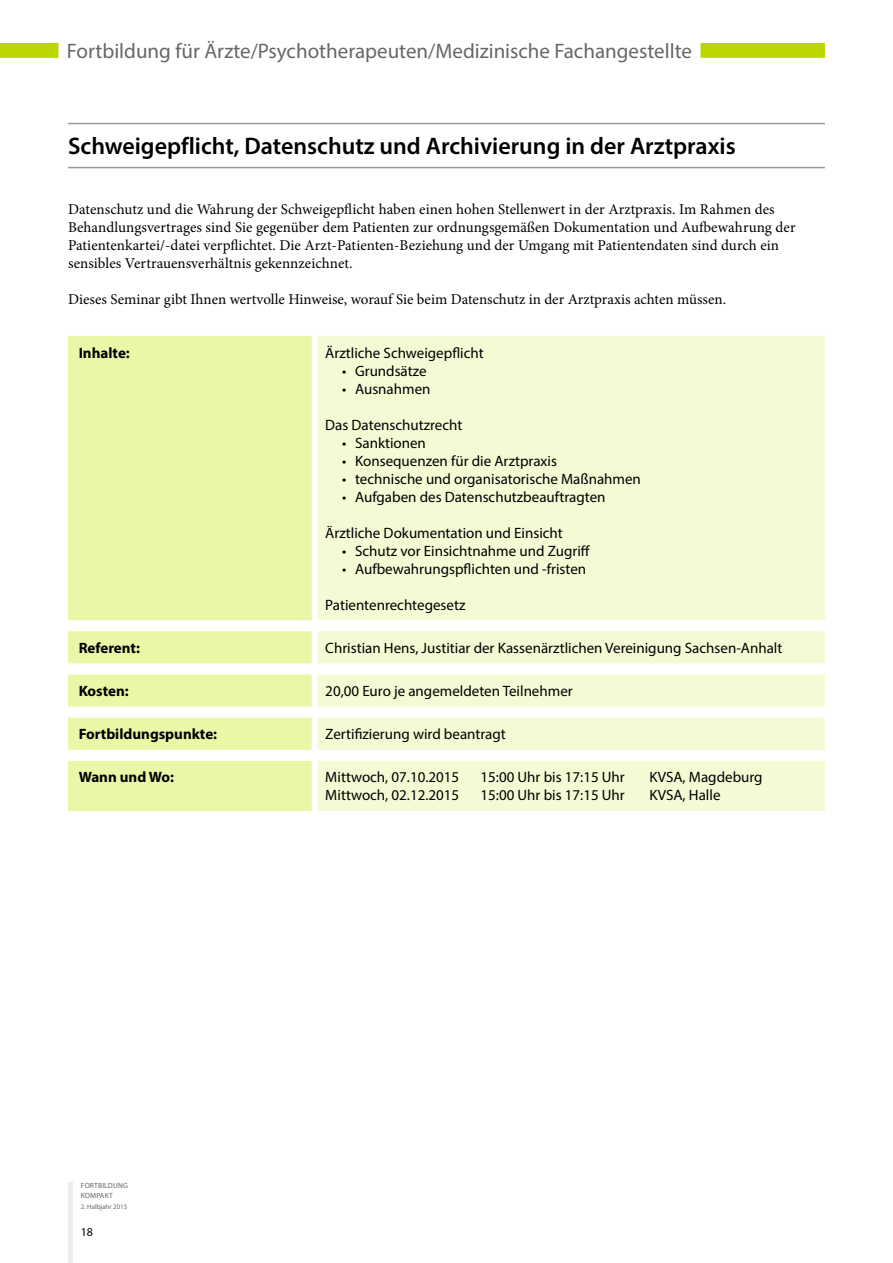
<style>
.page{position:relative;width:893px;height:1263px;background:#fff}
.page>*{position:absolute;margin:0;border:0;box-sizing:border-box;transform-origin:0 0}
.t1{font:600 24px "Myriad Pro";color:#000}
.t2{font:21px "Myriad Pro";color:#676767}
.t3{font:15px "Myriad Pro";color:#000}
.t4{font:15px/18px "Minion Pro";color:#000}
.t5{font:700 15px "Myriad Pro";color:#000}
.t6{font:12px "Myriad Pro";color:#000}
.t7{font:7.5px/10.5px "Myriad Pro";letter-spacing:.02em;color:#676767}
.t8{font:6.9px "Myriad Pro";color:#676767}
</style>
<div class="page">
<div style="left:68px;top:1182px;width:5px;height:81px;background:#ececec"></div>
<div style="left:0;top:43px;width:825px;height:15px;background:#bcd700"></div>
<div style="left:58px;top:36px;width:642px;height:30px;background:#fff"></div>
<div style="left:68px;top:336px;width:244px;height:475px;background:#ecf6a7"></div>
<div style="left:318px;top:336px;width:507px;height:475px;background:#f5fad5"></div>
<svg style="left:68px;top:620px;width:757px;height:140px;fill:#f5fad5"></svg>
<div style="left:822px;top:620px;width:6px;height:11px;background:#fff"></div>
<div style="left:312px;top:631px;width:6px;height:33px;background:#fff"></div>
<div style="left:822px;top:664px;width:6px;height:10px;background:#fff"></div>
<div style="left:312px;top:674px;width:6px;height:33px;background:#fff"></div>
<div style="left:822px;top:707px;width:6px;height:10px;background:#fff"></div>
<div style="left:312px;top:717px;width:6px;height:33px;background:#fff"></div>
<div style="left:822px;top:750px;width:6px;height:10px;background:#fff"></div>
<hr style="left:68px;top:123px;width:757px;height:1px;background:#989898">
<hr style="left:68px;top:167px;width:757px;height:1px;background:#989898">
<h2 class="t2" style="left:67px;top:38px;width:626px">Fortbildung für Ärzte/Psychotherapeuten/Medizinische Fachangestellte</h2>
<h1 class="t1" style="left:68px;top:131px;width:669px">Schweigepflicht, Datenschutz und Archivierung in der Arztpraxis</h1>
<p class="t4" style="left:68px;top:200px;width:729px">Datenschutz und die Wahrung der Schweigepflicht haben einen hohen Stellenwert in der Arztpraxis. Im Rahmen des Behandlungsvertrages sind Sie gegenüber dem Patienten zur ordnungsgemäßen Dokumentation und Aufbewahrung der Patientenkartei/-datei verpflichtet. Die Arzt-Patienten-Beziehung und der Umgang mit Patientendaten sind durch ein sensibles Vertrauensverhältnis gekennzeichnet.</p>
<p class="t4" style="left:68px;top:290px;width:659px">Dieses Seminar gibt Ihnen wertvolle Hinweise, worauf Sie beim Datenschutz in der Arztpraxis achten müssen.</p>
<p class="t5" style="left:79px;top:343px;width:53px">Inhalte:</p>
<p class="t3" style="left:325px;top:344px;width:160px">Ärztliche Schweigepflicht</p>
<p class="t3" style="left:342px;top:362px;width:86px">• Grundsätze</p>
<p class="t3" style="left:342px;top:380px;width:90px">• Ausnahmen</p>
<p class="t3" style="left:325px;top:416px;width:139px">Das Datenschutzrecht</p>
<p class="t3" style="left:342px;top:434px;width:85px">• Sanktionen</p>
<p class="t3" style="left:342px;top:452px;width:216px">• Konsequenzen für die Arztpraxis</p>
<p class="t3" style="left:342px;top:470px;width:300px">• technische und organisatorische Maßnahmen</p>
<p class="t3" style="left:342px;top:488px;width:265px">• Aufgaben des Datenschutzbeauftragten</p>
<p class="t3" style="left:325px;top:524px;width:239px">Ärztliche Dokumentation und Einsicht</p>
<p class="t3" style="left:342px;top:542px;width:249px">• Schutz vor Einsichtnahme und Zugriff</p>
<p class="t3" style="left:342px;top:560px;width:245px">• Aufbewahrungspflichten und -fristen</p>
<p class="t3" style="left:325px;top:596px;width:142px">Patientenrechtegesetz</p>
<p class="t5" style="left:79px;top:638px;width:63px">Referent:</p>
<p class="t3" style="left:325px;top:639px;width:459px">Christian Hens, Justitiar der Kassenärztlichen Vereinigung Sachsen-Anhalt</p>
<p class="t5" style="left:79px;top:681px;width:52px">Kosten:</p>
<p class="t3" style="left:325px;top:682px;width:249px">20,00 Euro je angemeldeten Teilnehmer</p>
<p class="t5" style="left:79px;top:724px;width:140px">Fortbildungspunkte:</p>
<p class="t3" style="left:325px;top:725px;width:182px">Zertifizierung wird beantragt</p>
<p class="t5" style="left:79px;top:768px;width:97px">Wann und Wo:</p>
<p class="t3" style="left:325px;top:768px;width:136px">Mittwoch, 07.10.2015</p>
<p class="t3" style="left:480px;top:768px;width:146px">15:00 Uhr bis 17:15 Uhr</p>
<p class="t3" style="left:649px;top:768px;width:115px">KVSA, Magdeburg</p>
<p class="t3" style="left:325px;top:786px;width:136px">Mittwoch, 02.12.2015</p>
<p class="t3" style="left:480px;top:786px;width:146px">15:00 Uhr bis 17:15 Uhr</p>
<p class="t3" style="left:649px;top:786px;width:73px">KVSA, Halle</p>
<p class="t7" style="left:81px;top:1180px;width:49px">FORTBILDUNG<br>KOMPAKT</p>
<p class="t8" style="left:81px;top:1202px;width:48px">2. Halbjahr 2015</p>
<p class="t6" style="left:81px;top:1224px;width:14px">18</p>
</div>
